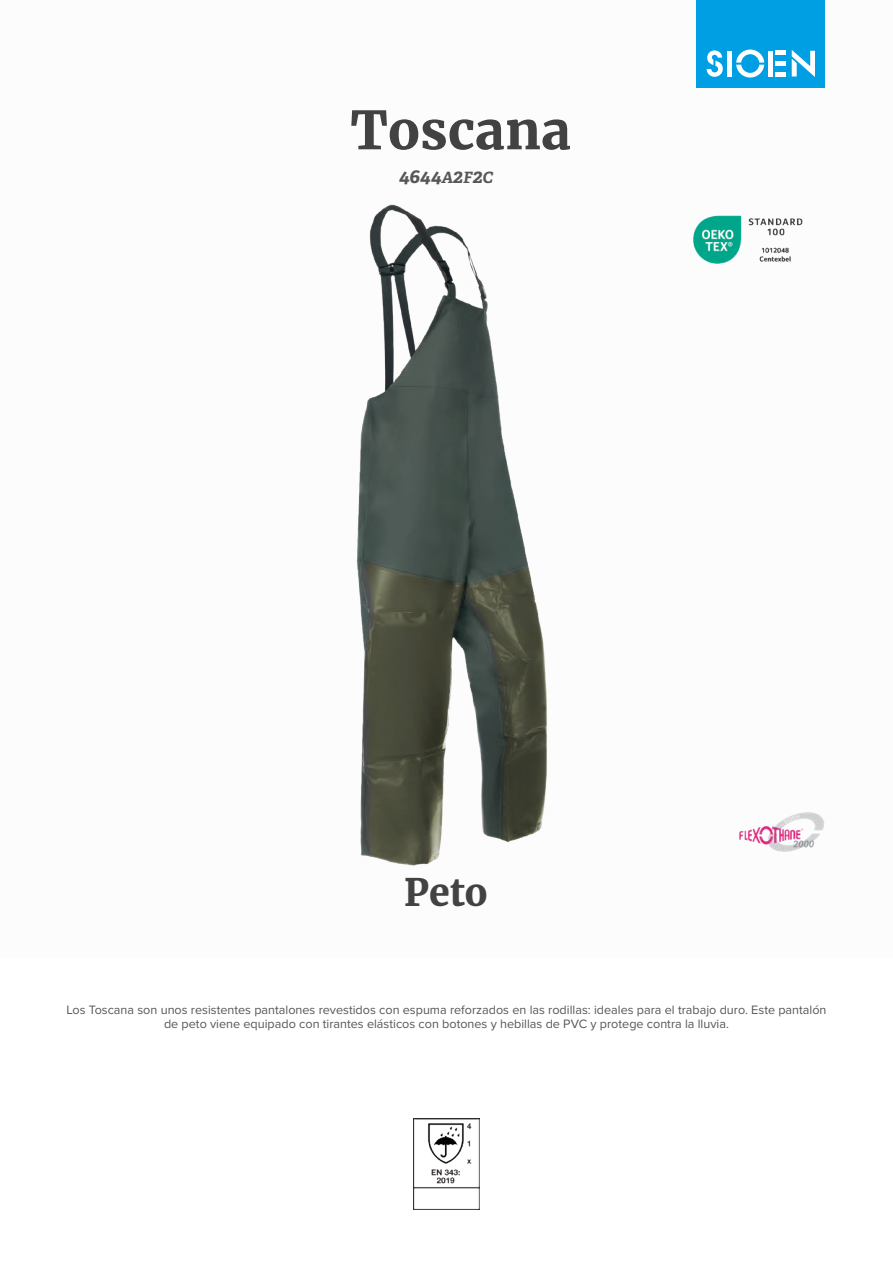
<style>
.page{position:relative;width:893px;height:1263px;background:#fff}
.page>*{position:absolute;margin:0;border:0;box-sizing:border-box;transform-origin:0 0}
.t1{font:700 52.5px "Merriweather";color:#424243}
.t2{font:700 37.5px "Merriweather";color:#424243}
.t3{font:italic 700 19.5px "Adelle";color:#575756}
.t4{font:12.6px/13.6px "Proxima Nova";color:#575756;text-align:center}
.s1{font-size:15.6px}
</style>
<div class="page">
<div style="left:697px;top:0;width:128px;height:88px;background:#009fe3"></div>
<svg style="left:707px;top:50px;width:16px;height:27px"></svg>
<svg style="left:736px;top:50px;width:28px;height:28px"></svg>
<div style="left:727px;top:51px;width:5px;height:26px;background:#fff"></div>
<div style="left:768px;top:51px;width:5px;height:26px;background:#fff"></div>
<div style="left:775px;top:72px;width:11px;height:5px;background:#fff"></div>
<div style="left:775px;top:61px;width:11px;height:5px;background:#fff"></div>
<hr style="left:775px;top:51px;width:11px;height:4px;background:#fff">
<svg style="left:792px;top:50px;width:23px;height:27px"></svg>
<img style="left:739px;top:812px;width:86px;height:40px">
<img style="left:693px;top:215px;width:110px;height:49px">
<img style="left:413px;top:1118px;width:67px;height:92px">
<img style="left:356px;top:204px;width:191px;height:662px">
<h1 class="t1" style="left:350px;top:95px;width:222px">Toscana</h1>
<h3 class="t3" style="left:399px;top:164px;width:95px">4644<span class="s1">A</span>2<span class="s1">F</span>2<span class="s1">C</span></h3>
<h2 class="t2" style="left:404px;top:867px;width:85px">Peto</h2>
<p class="t4" style="left:66px;top:1002px;width:762px">Los Toscana son unos resistentes pantalones revestidos con espuma reforzados en las rodillas: ideales para el trabajo duro. Este pantalón de peto viene equipado con tirantes elásticos con botones y hebillas de PVC y protege contra la lluvia.</p>
</div>
